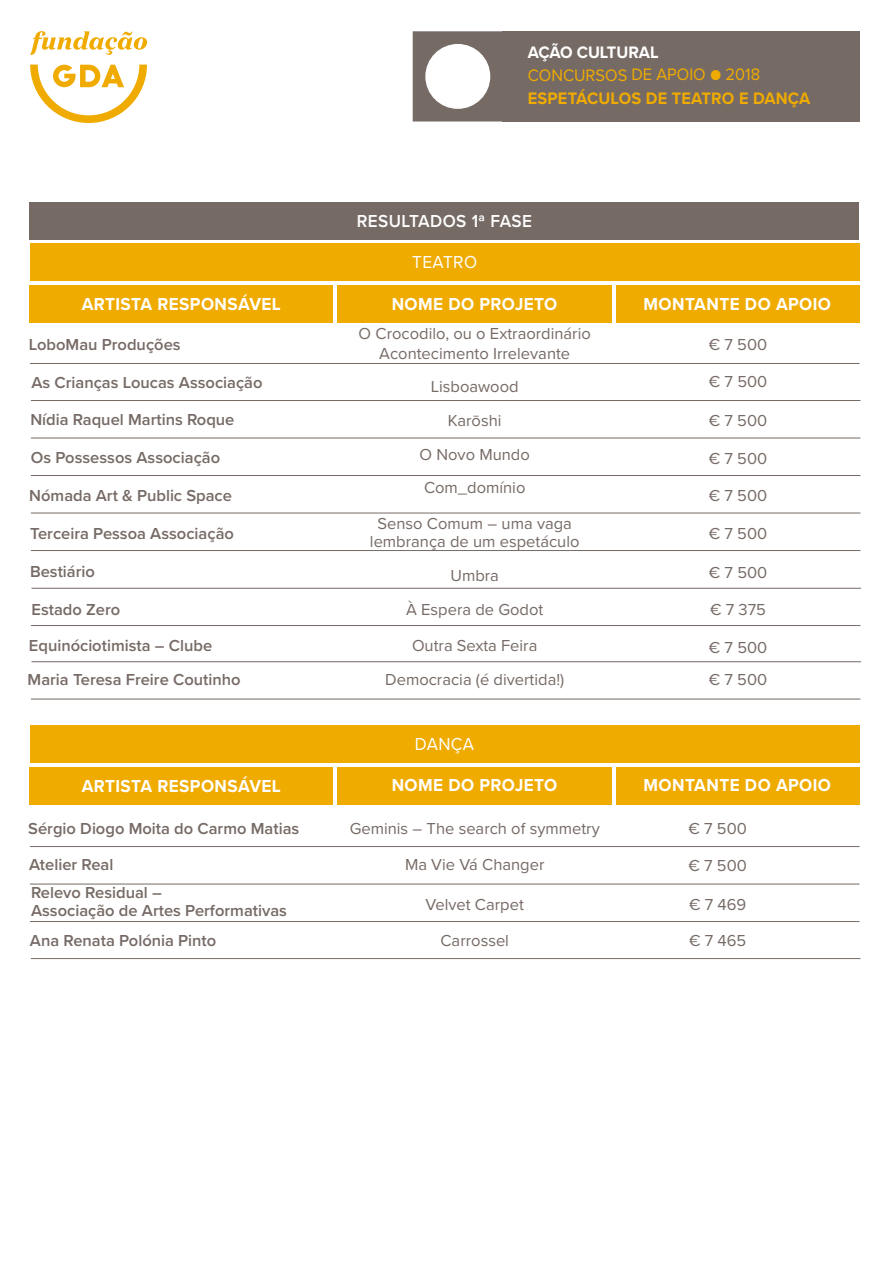
<style>
.page{position:relative;width:893px;height:1263px;background:#fff}
.page>*{position:absolute;margin:0;border:0;box-sizing:border-box;transform-origin:0 0}
.t1{font:700 18px "Proxima Nova";letter-spacing:.025em;color:#fff;scale:.95 1}
.t2{font:600 18px "Proxima Nova";letter-spacing:.025em;color:#fff;scale:.95 1}
.t3{font:18px "Proxima Nova";letter-spacing:.025em;color:#fff;scale:.95 1}
.t4{font:700 17.25px "Proxima Nova";letter-spacing:.01em;color:#f0ab00;scale:.95 1}
.t5{font:17.25px "Proxima Nova";color:#f0ab00;scale:.95 1}
.t6{font:700 17.25px "Proxima Nova";color:#fff;scale:.95 1}
.t7{font:16.5px/33.6px "Proxima Nova";color:#766a65;text-align:center}
.t8{font:600 16.5px/36px "Proxima Nova";color:#766a65}
</style>
<div class="page">
<svg style="left:30px;top:31px;width:117px;height:92px"></svg>
<svg style="left:413px;top:31px;width:90px;height:91px"></svg>
<div style="left:503px;top:32px;width:357px;height:90px;background:#766a65"></div>
<div style="left:30px;top:203px;width:829px;height:37px;background:#766a65"></div>
<div style="left:30px;top:243px;width:829px;height:38px;background:#f0ab00"></div>
<div style="left:30px;top:285px;width:303px;height:38px;background:#f0ab00"></div>
<div style="left:337px;top:285px;width:275px;height:38px;background:#f0ab00"></div>
<div style="left:616px;top:285px;width:244px;height:38px;background:#f0ab00"></div>
<div style="left:30px;top:725px;width:829px;height:37px;background:#f0ab00"></div>
<hr style="left:30px;top:846px;width:829px;height:1px;background:#766a65">
<hr style="left:30px;top:884px;width:829px;height:1px;background:#766a65">
<hr style="left:30px;top:921px;width:829px;height:1px;background:#766a65">
<div style="left:30px;top:767px;width:303px;height:37px;background:#f0ab00"></div>
<div style="left:337px;top:767px;width:275px;height:37px;background:#f0ab00"></div>
<div style="left:616px;top:767px;width:244px;height:37px;background:#f0ab00"></div>
<hr style="left:31px;top:958px;width:829px;height:1px;background:#766a65">
<hr style="left:30px;top:363px;width:829px;height:1px;background:#766a65">
<hr style="left:31px;top:400px;width:829px;height:1px;background:#766a65">
<hr style="left:31px;top:438px;width:829px;height:1px;background:#766a65">
<hr style="left:31px;top:475px;width:829px;height:1px;background:#766a65">
<hr style="left:31px;top:513px;width:829px;height:1px;background:#766a65">
<hr style="left:31px;top:550px;width:829px;height:1px;background:#766a65">
<hr style="left:32px;top:588px;width:829px;height:1px;background:#766a65">
<hr style="left:31px;top:625px;width:829px;height:1px;background:#766a65">
<hr style="left:32px;top:661px;width:829px;height:1px;background:#766a65">
<hr style="left:31px;top:699px;width:829px;height:1px;background:#766a65">
<p class="t6" style="left:528px;top:39px;width:139px">AÇÃO CULTURAL</p>
<p class="t5" style="left:528px;top:62px;width:246px">CONCURSOS DE APOIO ● 2018</p>
<p class="t4" style="left:528px;top:85px;width:299px">ESPETÁCULOS DE TEATRO E DANÇA</p>
<p class="t2" style="left:357px;top:208px;width:186px">RESULTADOS 1ª FASE</p>
<p class="t3" style="left:412px;top:249px;width:70px">TEATRO</p>
<p class="t1" style="left:82px;top:291px;width:211px">ARTISTA RESPONSÁVEL</p>
<p class="t1" style="left:392px;top:290px;width:176px">NOME DO PROJETO</p>
<p class="t1" style="left:643px;top:290px;width:199px">MONTANTE DO APOIO</p>
<p class="t8" style="left:29px;top:326px;width:153px">LoboMau Produções</p>
<p class="t8" style="left:31px;top:364px;width:233px">As Crianças Loucas Associação</p>
<p class="t8" style="left:30px;top:401px;width:206px">Nídia Raquel Martins Roque</p>
<p class="t8" style="left:31px;top:439px;width:191px">Os Possessos Associação</p>
<p class="t8" style="left:29px;top:477px;width:204px">Nómada Art &amp; Public Space</p>
<p class="t8" style="left:30px;top:515px;width:205px">Terceira Pessoa Associação</p>
<p class="t8" style="left:30px;top:553px;width:66px">Bestiário</p>
<p class="t8" style="left:32px;top:591px;width:90px">Estado Zero</p>
<p class="t7" style="left:359px;top:323px;width:234px;line-height:19.8px">O Crocodilo, ou o Extraordinário<br>Acontecimento Irrelevante</p>
<p class="t7" style="left:420px;top:369px;width:112px">Lisboawood<br>Karōshi<br>O Novo Mundo<br>Com_domínio</p>
<p class="t7" style="left:370px;top:513px;width:211px;line-height:18px">Senso Comum – uma vaga lembrança de um espetáculo</p>
<p class="t7" style="left:406px;top:557px;width:139px;line-height:34.2px">Umbra<br>À Espera de Godot</p>
<p class="t7" style="left:709px;top:327px;width:60px">€ 7 500</p>
<p class="t7" style="left:709px;top:364px;width:60px">€ 7 500</p>
<p class="t7" style="left:709px;top:403px;width:60px">€ 7 500</p>
<p class="t7" style="left:709px;top:440px;width:60px">€ 7 500</p>
<p class="t7" style="left:709px;top:478px;width:60px">€ 7 500</p>
<p class="t7" style="left:709px;top:516px;width:60px">€ 7 500</p>
<p class="t7" style="left:709px;top:554px;width:60px">€ 7 500</p>
<p class="t7" style="left:710px;top:592px;width:57px">€ 7 375</p>
<p class="t8" style="left:29px;top:627px;width:185px">Equinóciotimista – Clube</p>
<p class="t7" style="left:412px;top:628px;width:127px">Outra Sexta Feira</p>
<p class="t7" style="left:709px;top:630px;width:60px">€ 7 500</p>
<p class="t8" style="left:28px;top:661px;width:214px">Maria Teresa Freire Coutinho</p>
<p class="t7" style="left:385px;top:661px;width:181px">Democracia (é divertida!)</p>
<p class="t7" style="left:709px;top:661px;width:60px">€ 7 500</p>
<p class="t3" style="left:415px;top:730px;width:64px">DANÇA</p>
<p class="t1" style="left:82px;top:772px;width:211px">ARTISTA RESPONSÁVEL</p>
<p class="t1" style="left:392px;top:772px;width:176px">NOME DO PROJETO</p>
<p class="t1" style="left:643px;top:772px;width:199px">MONTANTE DO APOIO</p>
<p class="t8" style="left:28px;top:810px;width:272px">Sérgio Diogo Moita do Carmo Matias<br>Atelier Real</p>
<p class="t8" style="left:31px;top:883px;width:257px;line-height:18px">Relevo Residual –<br>Associação de Artes Performativas</p>
<p class="t8" style="left:30px;top:922px;width:188px">Ana Renata Polónia Pinto</p>
<p class="t7" style="left:350px;top:809px;width:252px;line-height:36px">Geminis – The search of symmetry<br>Ma Vie Vá Changer</p>
<p class="t7" style="left:426px;top:886px;width:100px;line-height:36px">Velvet Carpet<br>Carrossel</p>
<p class="t7" style="left:688px;top:811px;width:60px">€ 7 500</p>
<p class="t7" style="left:688px;top:847px;width:60px">€ 7 500</p>
<p class="t7" style="left:689px;top:887px;width:59px">€ 7 469</p>
<p class="t7" style="left:689px;top:923px;width:59px">€ 7 465</p>
</div>
